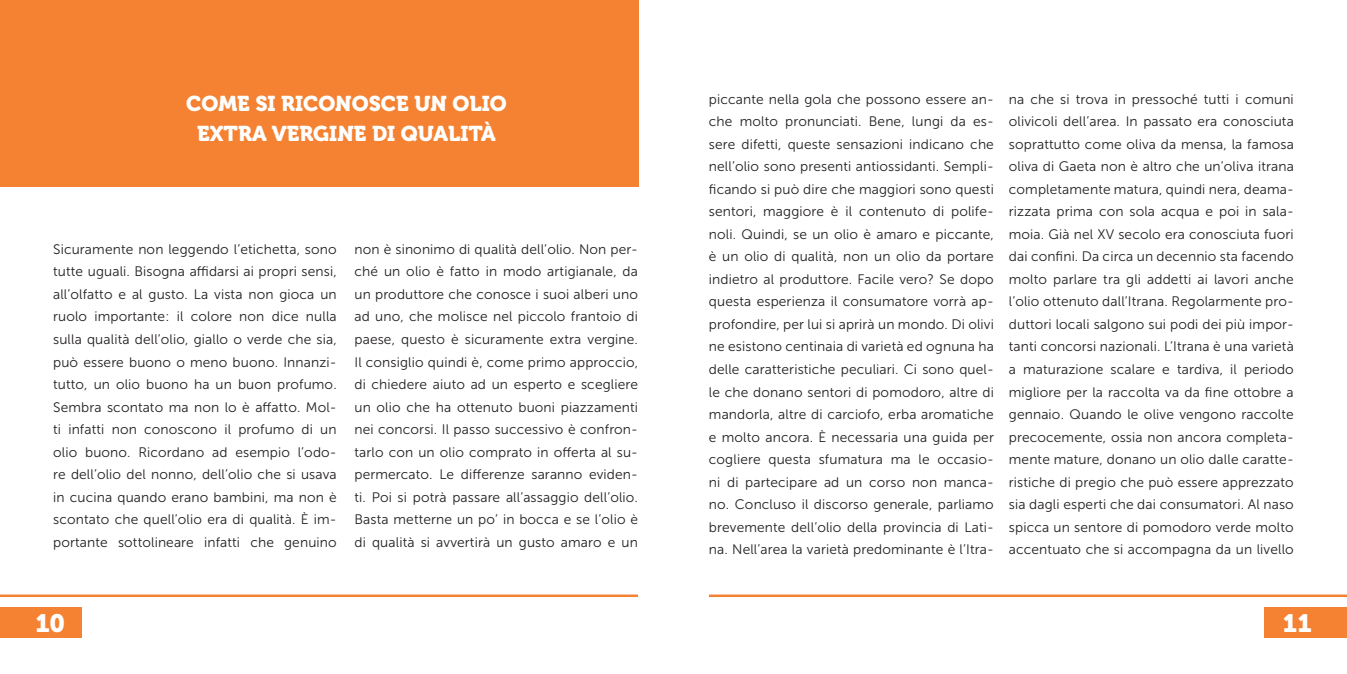
<style>
.page{position:relative;width:1347px;height:674px;background:#fff}
.page>*{position:absolute;margin:0;border:0;box-sizing:border-box;transform-origin:0 0}
.t1{font:25px "Museo 900";color:#fff}
.t2{font:21.25px "Museo 900";color:#fff}
.t3{font:13.75px/22.5px "Museo Sans 300";letter-spacing:.01em;color:#231f20;text-align:justify}
</style>
<div class="page">
<div style="left:0;top:607px;width:82px;height:31px;background:#f48232"></div>
<div style="left:1264px;top:607px;width:82px;height:31px;background:#f48232"></div>
<hr style="left:0;top:594px;width:638px;height:2px;background:#f48232">
<hr style="left:709px;top:594px;width:637px;height:2px;background:#f48232">
<div style="left:0;top:0;width:638px;height:186px;background:#f48232"></div>
<p class="t2" style="left:186px;top:92px;width:322px">COME SI RICONOSCE UN OLIO</p>
<p class="t2" style="left:197px;top:122px;width:300px">EXTRA VERGINE DI QUALITÀ</p>
<p class="t3" style="left:53px;top:238px;width:285px">Sicuramente non leggendo l’etichetta, sono tutte uguali. Bisogna affidarsi ai propri sensi, all’olfatto e al gusto. La vista non gioca un ruolo importante: il colore non dice nulla sulla qualità dell’olio, giallo o verde che sia, può essere buono o meno buono. Innanzi&shy;tutto, un olio buono ha un buon profumo.<br>Sembra scontato ma non lo è affatto. Mol&shy;ti infatti non conoscono il profumo di un olio buono. Ricordano ad esempio l’odo&shy;re dell’olio del nonno, dell’olio che si usava in cucina quando erano bambini, ma non è scontato che quell’olio era di qualità. È im&shy;portante sottolineare infatti che genuino</p>
<p class="t3" style="left:354px;top:238px;width:285px">non è sinonimo di qualità dell’olio. Non per&shy;ché un olio è fatto in modo artigianale, da un produttore che conosce i suoi alberi uno ad uno, che molisce nel piccolo frantoio di paese, questo è sicuramente extra vergine.<br>Il consiglio quindi è, come primo approccio, di chiedere aiuto ad un esperto e scegliere un olio che ha ottenuto buoni piazzamenti nei concorsi. Il passo successivo è confron&shy;tarlo con un olio comprato in offerta al su&shy;permercato. Le differenze saranno eviden&shy;ti. Poi si potrà passare all’assaggio dell’olio.<br>Basta metterne un po’ in bocca e se l’olio è di qualità si avvertirà un gusto amaro e un</p>
<p class="t3" style="left:709px;top:88px;width:286px">piccante nella gola che possono essere an&shy;che molto pronunciati. Bene, lungi da es&shy;sere difetti, queste sensazioni indicano che nell’olio sono presenti antiossidanti. Sempli&shy;ficando si può dire che maggiori sono questi sentori, maggiore è il contenuto di polife&shy;noli. Quindi, se un olio è amaro e piccante, è un olio di qualità, non un olio da portare indietro al produttore. Facile vero? Se dopo questa esperienza il consumatore vorrà ap&shy;profondire, per lui si aprirà un mondo. Di olivi ne esistono centinaia di varietà ed ognuna ha delle caratteristiche peculiari. Ci sono quel&shy;le che donano sentori di pomodoro, altre di mandorla, altre di carciofo, erba aromatiche e molto ancora. È necessaria una guida per cogliere questa sfumatura ma le occasio&shy;ni di partecipare ad un corso non manca&shy;no. Concluso il discorso generale, parliamo brevemente dell’olio della provincia di Lati&shy;na. Nell’area la varietà predominante è l’Itra-</p>
<p class="t3" style="left:1008px;top:88px;width:286px">na che si trova in pressoché tutti i comuni olivicoli dell’area. In passato era conosciuta soprattutto come oliva da mensa, la famosa oliva di Gaeta non è altro che un’oliva itrana completamente matura, quindi nera, deama&shy;rizzata prima con sola acqua e poi in sala&shy;moia. Già nel XV secolo era conosciuta fuori dai confini. Da circa un decennio sta facendo molto parlare tra gli addetti ai lavori anche l’olio ottenuto dall’Itrana. Regolarmente pro&shy;duttori locali salgono sui podi dei più impor&shy;tanti concorsi nazionali. L’Itrana è una varietà a maturazione scalare e tardiva, il periodo migliore per la raccolta va da fine ottobre a gennaio. Quando le olive vengono raccolte precocemente, ossia non ancora completa&shy;mente mature, donano un olio dalle caratte&shy;ristiche di pregio che può essere apprezzato sia dagli esperti che dai consumatori. Al naso spicca un sentore di pomodoro verde molto accentuato che si accompagna da un livello</p>
<h1 class="t1" style="left:35px;top:608px;width:31px">10</h1>
<h1 class="t1" style="left:1282px;top:608px;width:30px">11</h1>
</div>
